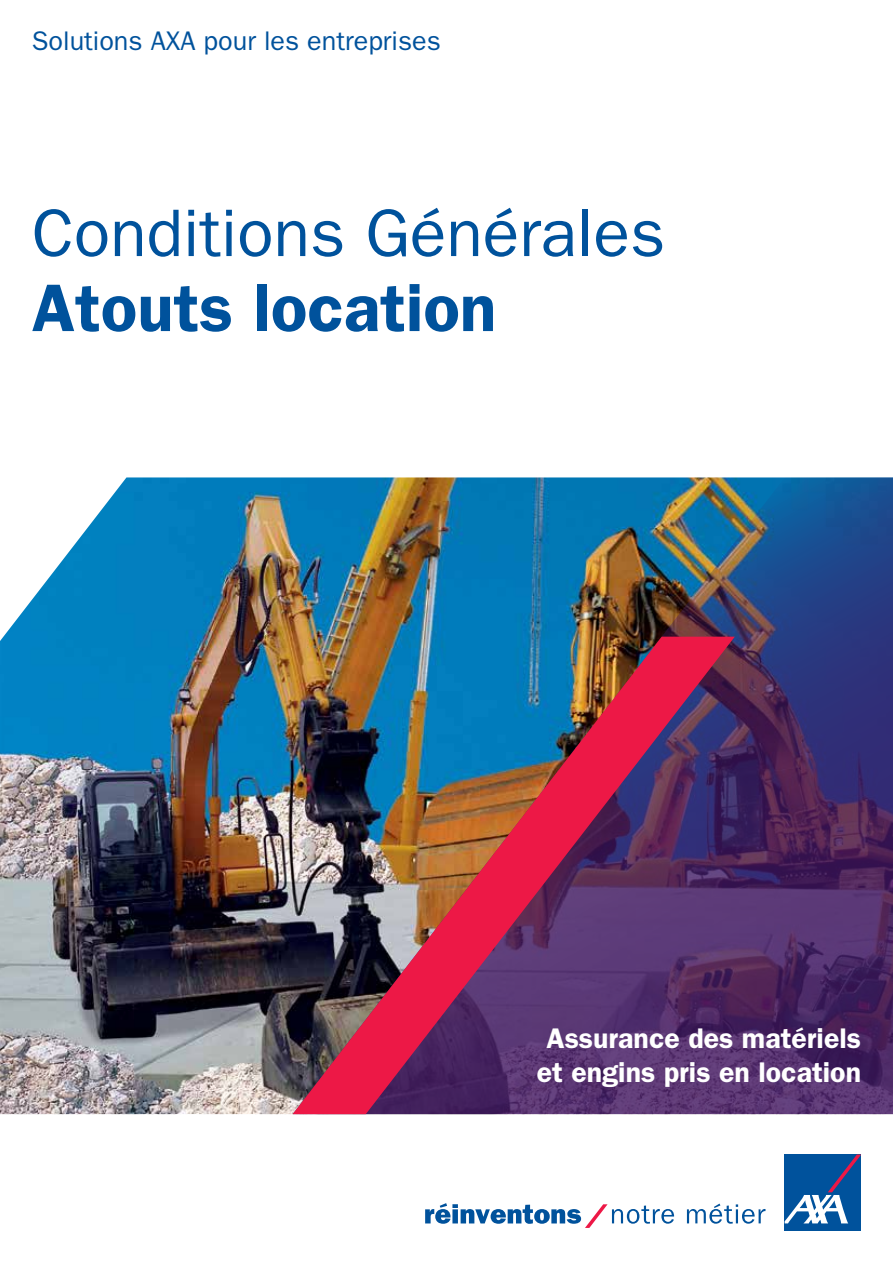
<style>
.page{position:relative;width:893px;height:1263px;background:#fff}
.page>*{position:absolute;margin:0;border:0;box-sizing:border-box;transform-origin:0 0}
.t1{font:67.5px "ITC Franklin Gothic Std";color:#00529c}
.t2{font:600 67.5px "ITC Franklin Gothic Std";color:#00529c}
.t3{font:600 28.5px/34.2px "ITC Franklin Gothic Std";color:#fff;text-align:center}
.t4{font:27px "ITC Franklin Gothic Std";color:#00529c}
</style>
<div class="page">
<img style="left:0;top:477px;width:293px;height:637px">
<img style="left:293px;top:477px;width:600px;height:637px">
<img style="left:293px;top:637px;width:442px;height:477px">
<svg style="left:687px;top:1203px;width:78px;height:21px"></svg>
<svg style="left:425px;top:1203px;width:249px;height:25px"></svg>
<div style="left:785px;top:1154px;width:76px;height:77px;background:#00529c"></div>
<svg style="left:785px;top:1154px;width:76px;height:69px"></svg>
<p class="t4" style="left:32px;top:26px;width:410px">Solutions AXA pour les entreprises</p>
<h1 class="t1" style="left:32px;top:194px;width:635px">Conditions Générales</h1>
<h1 class="t2" style="left:32px;top:268px;width:466px">Atouts location</h1>
<p class="t3" style="left:537px;top:1021px;width:326px">Assurance des matériels et engins pris en location</p>
</div>
